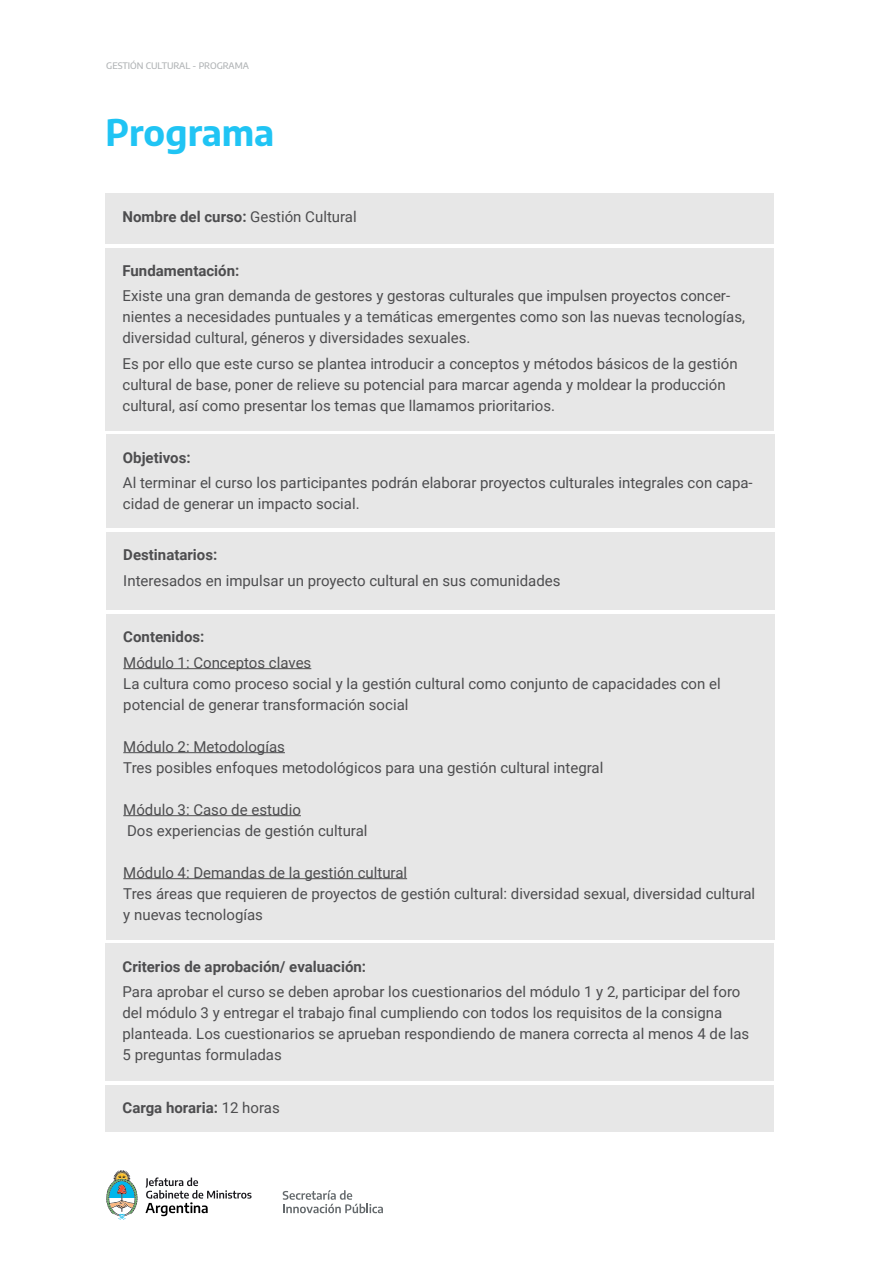
<style>
.page{position:relative;width:893px;height:1263px;background:#fff}
.page>*{position:absolute;margin:0;border:0;box-sizing:border-box;transform-origin:0 0}
.t1{font:700 36px "Encode Sans";color:#20c4f4}
.t2{font:15px/21px "Roboto";color:#4d4d4f}
.t3{font:700 15px "Roboto";color:#4d4d4f}
.t4{font:500 9px "Encode Sans";color:#b1b4b6}
.s1{font-weight:400}
</style>
<div class="page">
<svg style="left:106px;top:1170px;width:31px;height:49px"></svg>
<svg style="left:146px;top:1177px;width:106px;height:39px"></svg>
<svg style="left:283px;top:1190px;width:100px;height:23px"></svg>
<div style="left:106px;top:193px;width:668px;height:51px;background:#e7e7e7"></div>
<div style="left:106px;top:248px;width:668px;height:182px;background:#e7e7e7"></div>
<div style="left:106px;top:434px;width:668px;height:94px;background:#e7e7e7"></div>
<div style="left:106px;top:532px;width:669px;height:78px;background:#e7e7e7"></div>
<div style="left:106px;top:614px;width:669px;height:325px;background:#e7e7e7"></div>
<hr style="left:123px;top:668px;width:188px;height:1px;background:#4d4d4f">
<hr style="left:123px;top:752px;width:162px;height:1px;background:#4d4d4f">
<hr style="left:123px;top:815px;width:178px;height:1px;background:#4d4d4f">
<hr style="left:123px;top:878px;width:284px;height:1px;background:#4d4d4f">
<div style="left:106px;top:943px;width:668px;height:138px;background:#e7e7e7"></div>
<div style="left:106px;top:1085px;width:668px;height:47px;background:#e7e7e7"></div>
<p class="t4" style="left:106px;top:59px;width:144px">GESTIÓN CULTURAL - PROGRAMA</p>
<h1 class="t1" style="left:106px;top:106px;width:170px">Programa</h1>
<p class="t3" style="left:123px;top:206px;width:236px">Nombre del curso: <span class="s1">Gestión Cultural</span></p>
<p class="t3" style="left:123px;top:260px;width:118px">Fundamentación:</p>
<p class="t2" style="left:123px;top:285px;width:624px">Existe una gran demanda de gestores y gestoras culturales que impulsen proyectos concer&shy;nientes a necesidades puntuales y a temáticas emergentes como son las nuevas tecnologías, diversidad cultural, géneros y diversidades sexuales.</p>
<p class="t2" style="left:123px;top:352px;width:617px">Es por ello que este curso se plantea introducir a conceptos y métodos básicos de la gestión cultural de base, poner de relieve su potencial para marcar agenda y moldear la producción cultural, así como presentar los temas que llamamos prioritarios.</p>
<p class="t3" style="left:123px;top:447px;width:69px">Objetivos:</p>
<p class="t2" style="left:123px;top:472px;width:631px">Al terminar el curso los participantes podrán elaborar proyectos culturales integrales con capa&shy;cidad de generar un impacto social.</p>
<p class="t3" style="left:123px;top:544px;width:96px">Destinatarios:</p>
<p class="t2" style="left:123px;top:569px;width:439px">Interesados en impulsar un proyecto cultural en sus comunidades</p>
<p class="t3" style="left:123px;top:626px;width:83px">Contenidos:</p>
<p class="t2" style="left:123px;top:651px;width:599px">Módulo 1: Conceptos claves<br>La cultura como proceso social y la gestión cultural como conjunto de capacidades con el potencial de generar transformación social</p>
<p class="t2" style="left:123px;top:735px;width:482px">Módulo 2: Metodologías<br>Tres posibles enfoques metodológicos para una gestión cultural integral</p>
<p class="t2" style="left:123px;top:798px;width:246px">Módulo 3: Caso de estudio<br>Dos experiencias de gestión cultural</p>
<p class="t2" style="left:123px;top:861px;width:633px">Módulo 4: Demandas de la gestión cultural<br>Tres áreas que requieren de proyectos de gestión cultural: diversidad sexual, diversidad cultural y nuevas tecnologías</p>
<p class="t3" style="left:123px;top:956px;width:245px">Criterios de aprobación/ evaluación:</p>
<p class="t2" style="left:123px;top:980px;width:628px">Para aprobar el curso se deben aprobar los cuestionarios del módulo 1 y 2, participar del foro del módulo 3 y entregar el trabajo final cumpliendo con todos los requisitos de la consigna planteada. Los cuestionarios se aprueban respondiendo de manera correcta al menos 4 de las 5 preguntas formuladas</p>
<p class="t3" style="left:123px;top:1097px;width:159px">Carga horaria: <span class="s1">12 horas</span></p>
</div>
